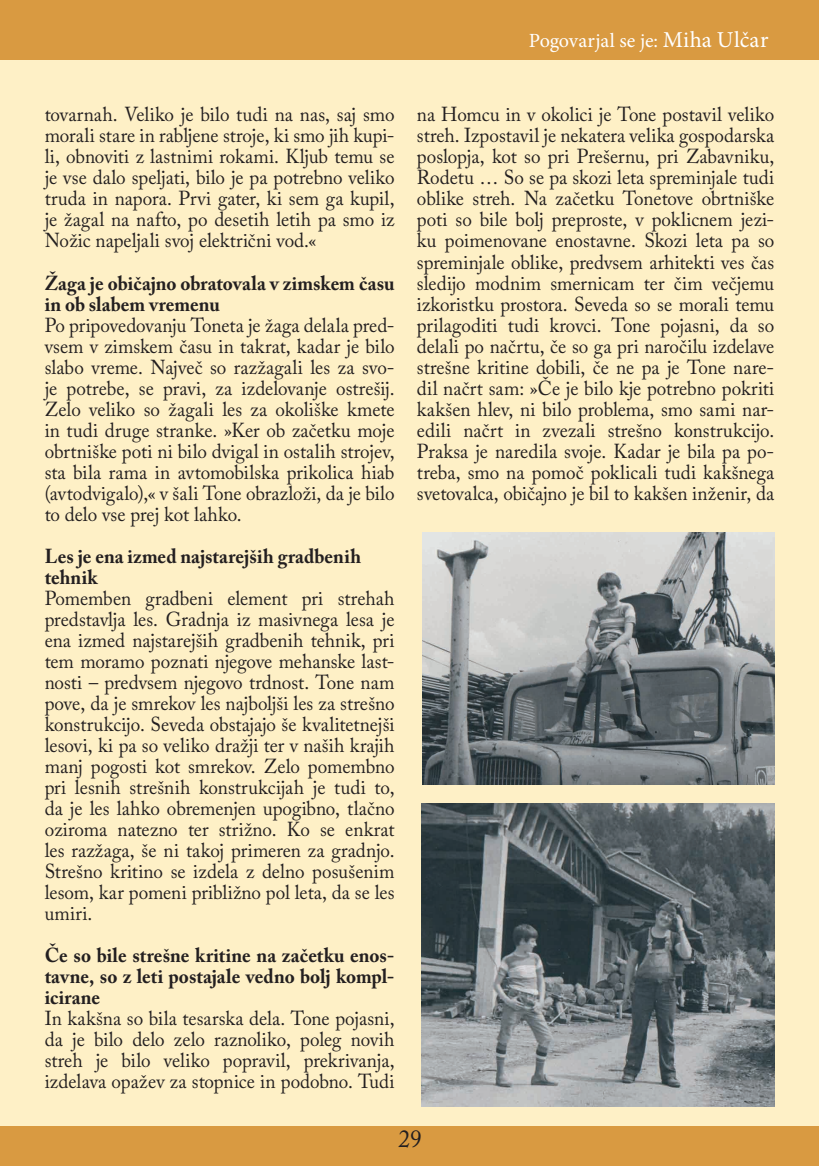
<style>
.page{position:relative;width:819px;height:1166px;background:#fff}
.page>*{position:absolute;margin:0;border:0;box-sizing:border-box;transform-origin:0 0}
.t1{font:24.5px "Adobe Caslon Pro";color:#231f20;scale:.95 1}
.t2{font:20.12px/21px "Adobe Caslon Pro";color:#231f20;text-align:justify;scale:.95 1}
.t3{font:700 20.12px/21px "Adobe Caslon Pro";letter-spacing:.005em;color:#231f20;scale:.95 1}
.t4{font:20.12px "Minion Pro";letter-spacing:-.005em;color:#fff}
.s1{font-size:22.75px}
</style>
<div class="page">
<div style="left:0;top:47px;width:819px;height:1096px;background:#fef0c6"></div>
<div style="left:0;top:1126px;width:819px;height:40px;background:#d99a41"></div>
<div style="left:0;top:0;width:819px;height:60px;background:#d99a41"></div>
<img style="left:422px;top:804px;width:352px;height:302px">
<img style="left:422px;top:532px;width:352px;height:252px">
<p class="t2" style="left:45px;top:104px;width:370px">tovarnah. Veliko je bilo tudi na nas, saj smo morali stare in rabljene stroje, ki smo jih kupi&shy;li, obnoviti z lastnimi rokami. Kljub temu se je vse dalo speljati, bilo je pa potrebno veliko truda in napora. Prvi gater, ki sem ga kupil, je žagal na nafto, po desetih letih pa smo iz Nožic napeljali svoj električni vod.«</p>
<p class="t3" style="left:45px;top:272px;width:370px">Žaga je običajno obratovala v zimskem času in ob slabem vremenu</p>
<p class="t2" style="left:45px;top:314px;width:370px">Po pripovedovanju Toneta je žaga delala pred&shy;vsem v zimskem času in takrat, kadar je bilo slabo vreme. Največ so razžagali les za svo&shy;je potrebe, se pravi, za izdelovanje ostrešij.<br>Zelo veliko so žagali les za okoliške kmete in tudi druge stranke. »Ker ob začetku moje obrtniške poti ni bilo dvigal in ostalih strojev, sta bila rama in avtomobilska prikolica hiab (avtodvigalo),« v šali Tone obrazloži, da je bilo to delo vse prej kot lahko.</p>
<p class="t3" style="left:45px;top:545px;width:334px">Les je ena izmed najstarejših gradbenih</p>
<p class="t3" style="left:45px;top:566px;width:57px">tehnik</p>
<p class="t2" style="left:45px;top:587px;width:370px">Pomemben gradbeni element pri strehah predstavlja les. Gradnja iz masivnega lesa je ena izmed najstarejših gradbenih tehnik, pri tem moramo poznati njegove mehanske last&shy;nosti – predvsem njegovo trdnost. Tone nam pove, da je smrekov les najboljši les za strešno konstrukcijo. Seveda obstajajo še kvalitetnejši lesovi, ki pa so veliko dražji ter v naših krajih manj pogosti kot smrekov. Zelo pomembno pri lesnih strešnih konstrukcijah je tudi to, da je les lahko obremenjen upogibno, tlačno oziroma natezno ter strižno. Ko se enkrat les razžaga, še ni takoj primeren za gradnjo.<br>Strešno kritino se izdela z delno posušenim lesom, kar pomeni približno pol leta, da se les umiri.</p>
<p class="t3" style="left:45px;top:944px;width:370px;text-align:justify">Če so bile strešne kritine na začetku enos&shy;tavne, so z leti postajale vedno bolj kompl&shy;icirane</p>
<p class="t2" style="left:45px;top:1007px;width:370px">In kakšna so bila tesarska dela. Tone pojasni, da je bilo delo zelo raznoliko, poleg novih streh je bilo veliko popravil, prekrivanja, izdelava opažev za stopnice in podobno. Tudi</p>
<p class="t4" style="left:529px;top:27px;width:241px">Pogovarjal se je: <span class="s1">Miha Ulčar</span></p>
<p class="t2" style="left:417px;top:104px;width:377px">na Homcu in v okolici je Tone postavil veliko streh. Izpostavil je nekatera velika gospodarska poslopja, kot so pri Prešernu, pri Zabavniku, Rodetu … So se pa skozi leta spreminjale tudi oblike streh. Na začetku Tonetove obrtniške poti so bile bolj preproste, v poklicnem jezi&shy;ku poimenovane enostavne. Skozi leta pa so spreminjale oblike, predvsem arhitekti ves čas sledijo modnim smernicam ter čim večjemu izkoristku prostora. Seveda so se morali temu prilagoditi tudi krovci. Tone pojasni, da so delali po načrtu, če so ga pri naročilu izdelave strešne kritine dobili, če ne pa je Tone nare&shy;dil načrt sam: »Če je bilo kje potrebno pokriti kakšen hlev, ni bilo problema, smo sami nar&shy;edili načrt in zvezali strešno konstrukcijo.<br>Praksa je naredila svoje. Kadar je bila pa po&shy;treba, smo na pomoč poklicali tudi kakšnega svetovalca, običajno je bil to kakšen inženir, da</p>
<p class="t1" style="left:398px;top:1124px;width:26px">29</p>
</div>
